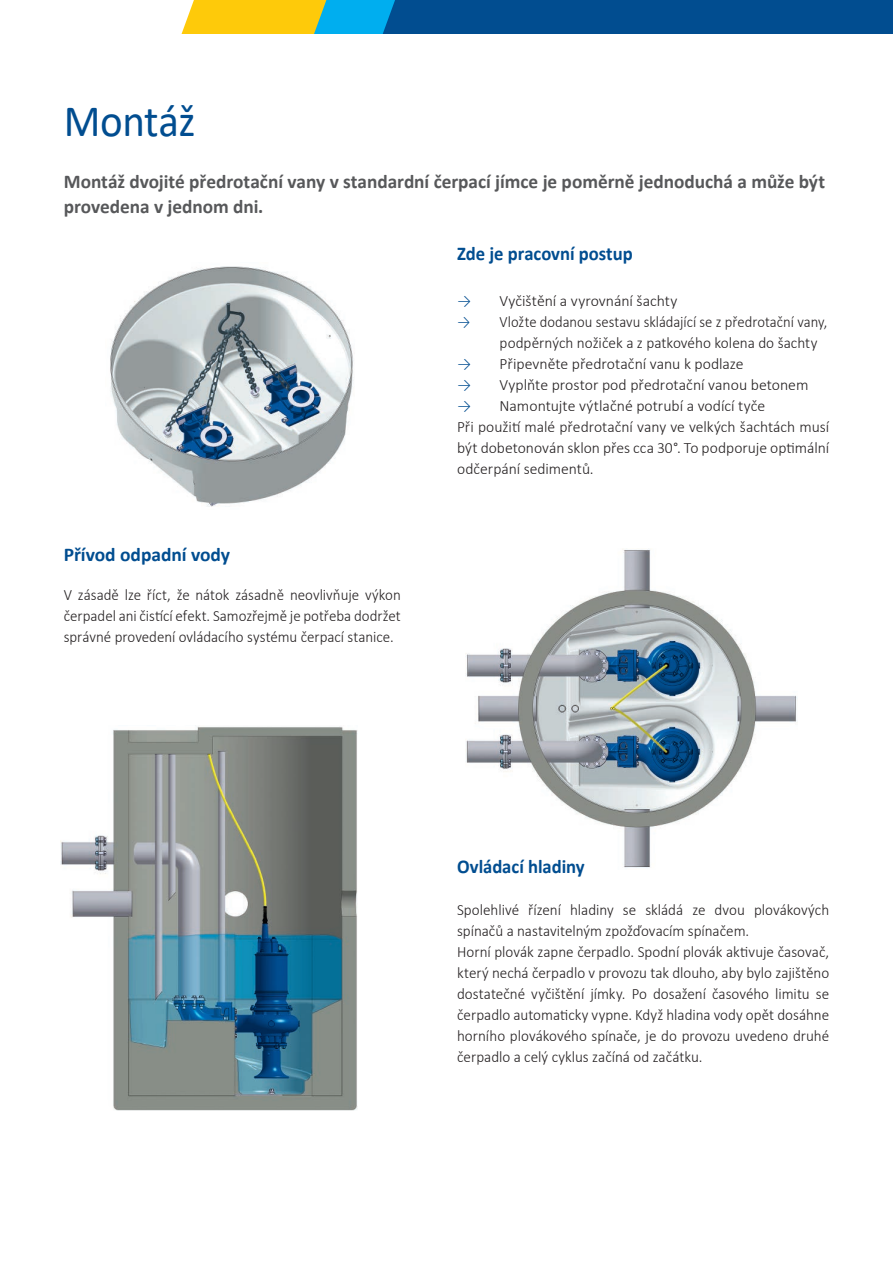
<style>
.page{position:relative;width:893px;height:1263px;background:#fff}
.page>*{position:absolute;margin:0;border:0;box-sizing:border-box;transform-origin:0 0}
.t1{font:45px "Calibri";letter-spacing:-.01em;color:#014d90;scale:.96 1}
.t2{font:700 19.5px/25.5px "Calibri";color:#57585a}
.t3{font:700 19.5px "Calibri";letter-spacing:-.005em;color:#014d90;scale:.96 1}
.t4{font:700 19.5px "Calibri";letter-spacing:-.005em;color:#014d90}
.t5{font:300 15.75px/21px "Calibri";color:#231f20;scale:.96 1}
.t6{font:300 15.75px/21px "Calibri";color:#231f20;text-align:justify}
.t7{font:300 15.75px/21px "Calibri";color:#231f20;text-align:justify;scale:.95 1}
.t8{font:300 15.75px/21px "Calibri";color:#231f20;scale:.93 1}
.s1{color:#014d90}
</style>
<div class="page">
<img style="left:466px;top:549px;width:331px;height:319px">
<img style="left:110px;top:266px;width:244px;height:241px">
<img style="left:60px;top:726px;width:297px;height:385px">
<svg style="left:182px;top:0;width:711px;height:34px;background:#326f81"></svg>
<h1 class="t1" style="left:64px;top:90px;width:139px">Montáž</h1>
<p class="t2" style="left:64px;top:168px;width:763px">Montáž dvojité předrotační vany v standardní čerpací jímce je poměrně jednoduchá a může být provedena v jednom dni.</p>
<p class="t3" style="left:457px;top:240px;width:184px">Zde je pracovní postup</p>
<p class="t6" style="left:457px;top:290px;width:222px"><span class="s1">→</span> Vyčištění a vyrovnání šachty</p>
<p class="t8" style="left:500px;top:311px;width:354px;text-indent:-43px"><span class="s1">→</span> Vložte dodanou sestavu skládající se z předrotační vany, podpěrných nožiček a z patkového kolena do šachty</p>
<p class="t6" style="left:457px;top:353px;width:288px"><span class="s1">→</span> Připevněte předrotační vanu k podlaze</p>
<p class="t6" style="left:457px;top:374px;width:353px"><span class="s1">→</span> Vyplňte prostor pod předrotační vanou betonem</p>
<p class="t6" style="left:457px;top:395px;width:310px"><span class="s1">→</span> Namontujte výtlačné potrubí a vodící tyče</p>
<p class="t4" style="left:64px;top:541px;width:168px">Přívod odpadní vody</p>
<p class="t7" style="left:64px;top:584px;width:356px">V zásadě lze říct, že nátok zásadně neovlivňuje výkon čerpadel ani čistící efekt. Samozřejmě je potřeba dodržet správné provedení ovládacího systému čerpací stanice.</p>
<p class="t6" style="left:457px;top:416px;width:374px">Při použití malé předrotační vany ve velkých šachtách musí být dobetonován sklon přes cca 30°. To podporuje optimální odčerpání sedimentů.</p>
<p class="t3" style="left:457px;top:853px;width:134px">Ovládací hladiny</p>
<p class="t5" style="left:457px;top:899px;width:389px">Spolehlivé řízení hladiny se skládá ze dvou plovákových spínačů a nastavitelným zpožďovacím spínačem.<br>Horní plovák zapne čerpadlo. Spodní plovák aktivuje časovač, který nechá čerpadlo v provozu tak dlouho, aby bylo zajištěno dostatečné vyčištění jímky. Po dosažení časového limitu se čerpadlo automaticky vypne. Když hladina vody opět dosáhne horního plovákového spínače, je do provozu uvedeno druhé čerpadlo a celý cyklus začíná od začátku.</p>
</div>
